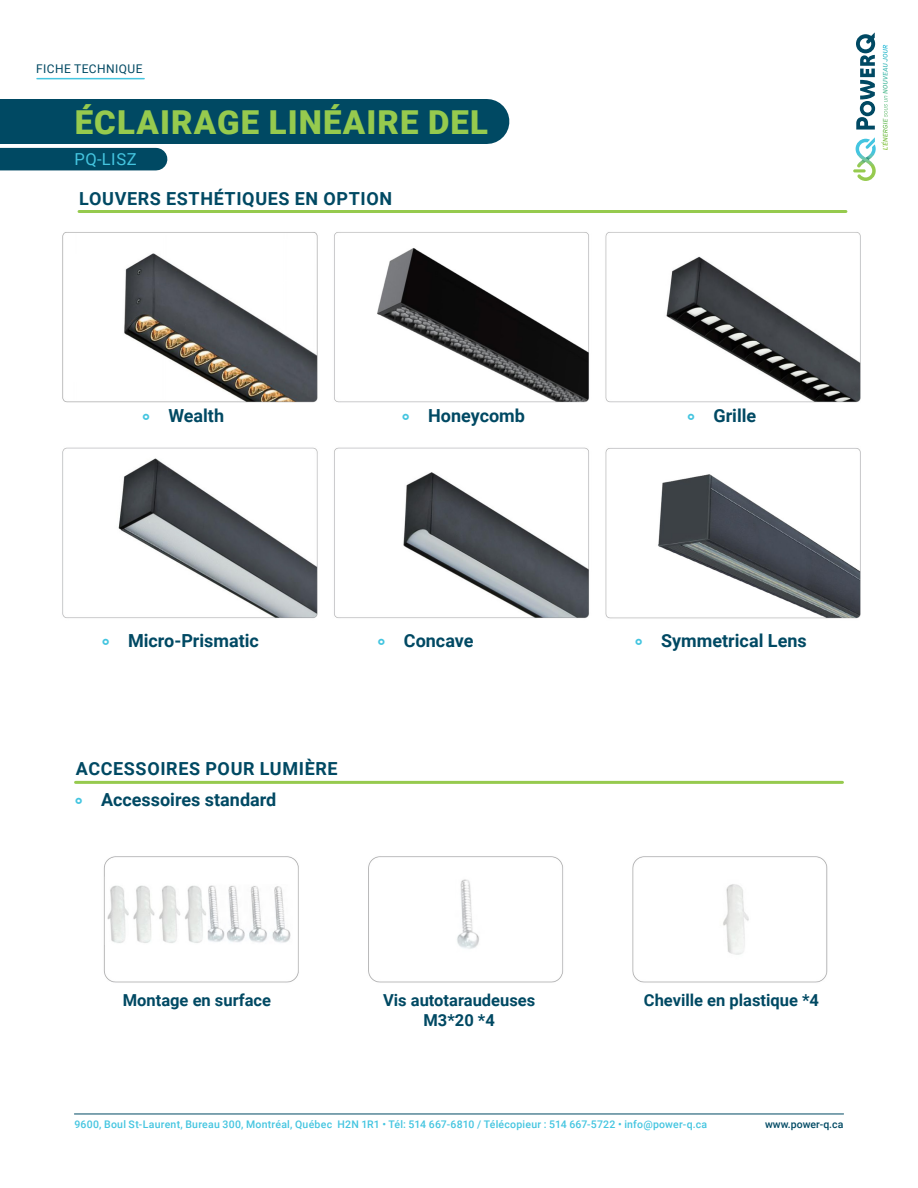
<style>
.page{position:relative;width:918px;height:1188px;background:#fff}
.page>*{position:absolute;margin:0;border:0;box-sizing:border-box;transform-origin:0 0}
.t1{font:900 33px "Roboto";letter-spacing:.035em;color:#96ca4e}
.t2{font:700 18px "Roboto";color:#004963}
.t3{font:700 18px/30.9px "Roboto";letter-spacing:.025em;color:#004963}
.t4{font:700 18px "Roboto";letter-spacing:.035em;color:#004963}
.t5{font:700 16.5px/19.8px "Roboto";color:#004963;text-align:center}
.t6{font:16.5px "Roboto";letter-spacing:.035em;color:#44c5e0}
.t7{font:12px "Roboto";letter-spacing:.035em;color:#004963}
.t8{font:500 10.5px "Roboto";letter-spacing:.02em;color:#44c5e0}
.t9{font:500 10.5px "Roboto";color:#004963}
.s1{font-size:24px;color:#44c5e0}
</style>
<div class="page">
<hr style="left:74px;top:1114px;width:770px;height:1px;background:#004963">
<svg style="left:856px;top:32px;width:19px;height:98px"></svg>
<svg style="left:853px;top:137px;width:23px;height:44px"></svg>
<svg style="left:883px;top:45px;width:5px;height:44px"></svg>
<div style="left:0;top:99px;width:487px;height:45px;background:#004963"></div>
<div style="left:0;top:148px;width:156px;height:22px;background:#004963"></div>
<hr style="left:37px;top:78px;width:107px;height:1px;background:#44c5e0">
<hr style="left:79px;top:210px;width:767px;height:3px;background:#96ca4e">
<img style="left:62px;top:232px;width:799px;height:387px">
<hr style="left:76px;top:781px;width:766px;height:3px;background:#96ca4e">
<img style="left:103px;top:856px;width:725px;height:127px">
<p class="t7" style="left:36px;top:61px;width:108px">FICHE TECHNIQUE</p>
<h1 class="t1" style="left:75px;top:99px;width:415px">ÉCLAIRAGE LINÉAIRE DEL</h1>
<h3 class="t6" style="left:74px;top:148px;width:64px">PQ-LISZ</h3>
<h2 class="t4" style="left:79px;top:186px;width:314px">LOUVERS ESTHÉTIQUES EN OPTION</h2>
<h2 class="t2" style="left:141px;top:403px;width:84px"><span class="s1">°</span> Wealth</h2>
<h2 class="t2" style="left:401px;top:403px;width:125px"><span class="s1">°</span> Honeycomb</h2>
<h2 class="t2" style="left:101px;top:628px;width:159px"><span class="s1">°</span> Micro-Prismatic</h2>
<h2 class="t2" style="left:377px;top:628px;width:98px"><span class="s1">°</span> Concave</h2>
<h2 class="t3" style="left:74px;top:753px;width:265px">ACCESSOIRES POUR LUMIÈRE <span class="s1">°</span> Accessoires standard</h2>
<h2 class="t2" style="left:686px;top:403px;width:71px"><span class="s1">°</span> Grille</h2>
<h2 class="t2" style="left:634px;top:628px;width:174px"><span class="s1">°</span> Symmetrical Lens</h2>
<h3 class="t5" style="left:123px;top:990px;width:150px">Montage en surface</h3>
<h3 class="t5" style="left:383px;top:990px;width:154px">Vis autotaraudeuses<br>M3*20 *4</h3>
<h3 class="t5" style="left:644px;top:990px;width:177px">Cheville en plastique *4</h3>
<p class="t8" style="left:74px;top:1117px;width:634px">9600, Boul St-Laurent, Bureau 300, Montréal, Québec H2N 1R1 • Tél: 514 667-6810 / Télécopieur : 514 667-5722 • info@power-q.ca</p>
<p class="t9" style="left:765px;top:1117px;width:80px">www.power-q.ca</p>
</div>
